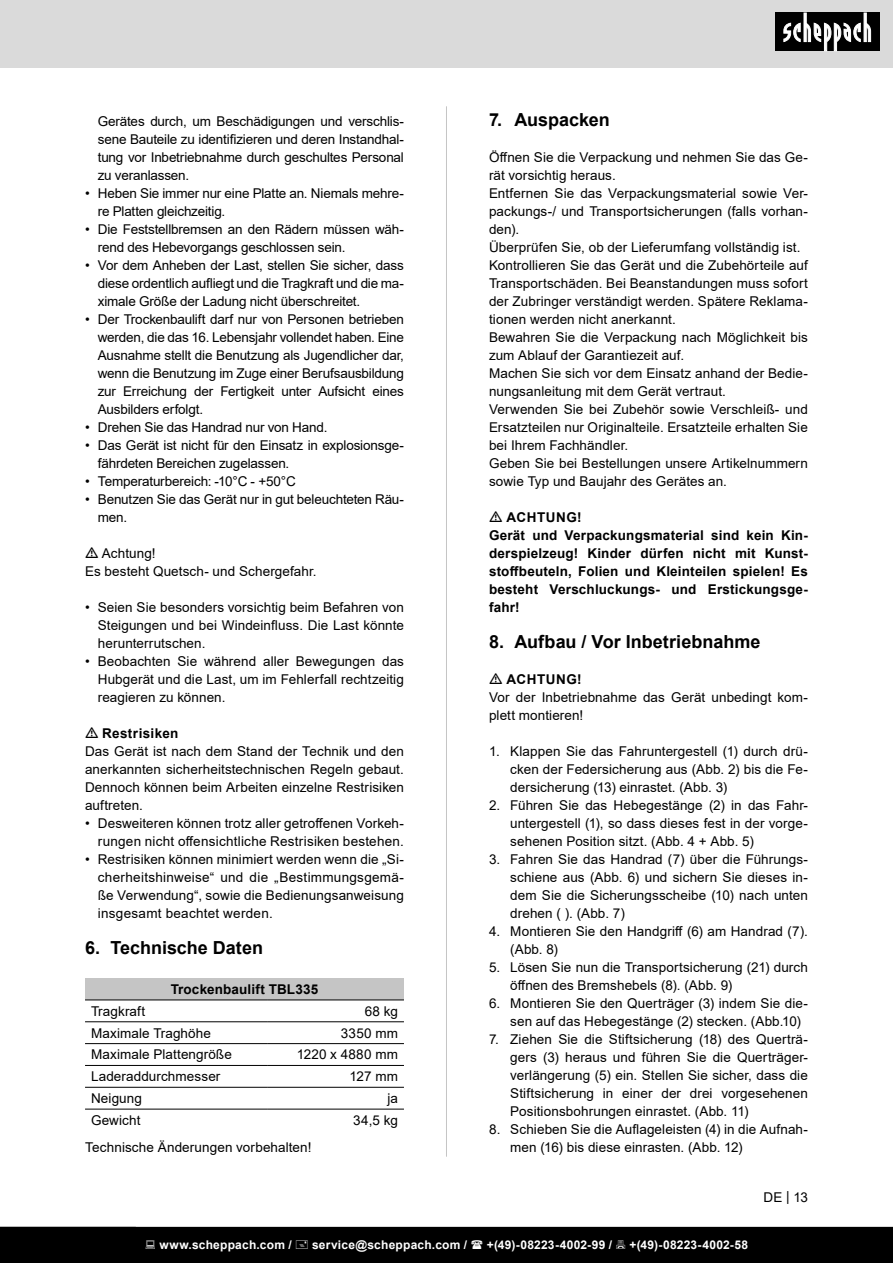
<style>
.page{position:relative;width:893px;height:1263px;background:#fff}
.page>*{position:absolute;margin:0;border:0;box-sizing:border-box;transform-origin:0 0}
.t1{font:700 18px "Arial";color:#000}
.t2{font:13.5px/18px "Arial";letter-spacing:.005em;color:#000;text-align:justify}
.t3{font:13.5px/18px "Arial";letter-spacing:-.015em;color:#000}
.t4{font:700 13.5px/18px "Arial";letter-spacing:.015em;color:#000}
.t5{font:700 13.5px "Arial";letter-spacing:.04em;color:#000}
.t6{font:700 12px "Arial";letter-spacing:.02em;color:#fff}
</style>
<div class="page">
<div style="left:0;top:0;width:893px;height:67px;background:#dadada"></div>
<div style="left:775px;top:13px;width:105px;height:38px;background:#000"></div>
<svg style="left:783px;top:13px;width:88px;height:38px"></svg>
<hr style="left:446px;top:106px;width:1px;height:1051px;background:#c5c5c5">
<div style="left:85px;top:978px;width:319px;height:22px;background:#c5c5c5"></div>
<svg style="left:85px;top:1000px;width:319px;height:109px"></svg>
<hr style="left:85px;top:999px;width:183px;height:1px;background:#000">
<hr style="left:268px;top:999px;width:136px;height:1px;background:#000">
<hr style="left:85px;top:1021px;width:183px;height:1px;background:#000">
<hr style="left:268px;top:1021px;width:136px;height:1px;background:#000">
<hr style="left:85px;top:1043px;width:183px;height:1px;background:#000">
<hr style="left:268px;top:1043px;width:136px;height:1px;background:#000">
<hr style="left:85px;top:1065px;width:183px;height:1px;background:#000">
<hr style="left:268px;top:1065px;width:136px;height:1px;background:#000">
<hr style="left:85px;top:1087px;width:183px;height:1px;background:#000">
<hr style="left:268px;top:1087px;width:136px;height:1px;background:#000">
<hr style="left:85px;top:1109px;width:183px;height:1px;background:#000">
<hr style="left:268px;top:1109px;width:136px;height:1px;background:#000">
<div style="left:0;top:1227px;width:893px;height:36px;background:#000"></div>
<p class="t2" style="left:98px;top:112px;width:308px">Gerätes durch, um Beschädigungen und verschlis&shy;sene Bauteile zu identifizieren und deren Instandhal&shy;tung vor Inbetriebnahme durch geschultes Personal zu veranlassen.</p>
<p class="t3" style="left:98px;top:184px;width:308px;text-indent:-13px">• Heben Sie immer nur eine Platte an. Niemals mehre&shy;re Platten gleichzeitig.</p>
<p class="t3" style="left:98px;top:220px;width:308px;text-indent:-13px">• Die Feststellbremsen an den Rädern müssen wäh&shy;rend des Hebevorgangs geschlossen sein.</p>
<p class="t2" style="left:98px;top:256px;width:308px;text-indent:-13px">• Vor dem Anheben der Last, stellen Sie sicher, dass diese ordentlich aufliegt und die Tragkraft und die ma&shy;ximale Größe der Ladung nicht überschreitet.</p>
<p class="t2" style="left:98px;top:310px;width:308px;text-indent:-13px">• Der Trockenbaulift darf nur von Personen betrieben werden, die das 16. Lebensjahr vollendet haben. Eine Ausnahme stellt die Benutzung als Jugendlicher dar, wenn die Benutzung im Zuge einer Berufsausbildung zur Erreichung der Fertigkeit unter Aufsicht eines Ausbilders erfolgt.</p>
<p class="t3" style="left:85px;top:418px;width:244px">• Drehen Sie das Handrad nur von Hand.</p>
<p class="t3" style="left:98px;top:436px;width:308px;text-indent:-13px">• Das Gerät ist nicht für den Einsatz in explosionsge&shy;fährdeten Bereichen zugelassen.</p>
<p class="t2" style="left:85px;top:472px;width:212px">• Temperaturbereich: -10°C - +50°C</p>
<p class="t3" style="left:98px;top:490px;width:308px;text-indent:-13px">• Benutzen Sie das Gerät nur in gut beleuchteten Räu&shy;men.</p>
<p class="t2" style="left:85px;top:544px;width:233px;text-indent:17px">Achtung!<br>Es besteht Quetsch- und Schergefahr.</p>
<p class="t2" style="left:98px;top:598px;width:308px;text-indent:-13px">• Seien Sie besonders vorsichtig beim Befahren von Steigungen und bei Windeinfluss. Die Last könnte herunterrutschen.</p>
<p class="t2" style="left:98px;top:652px;width:308px;text-indent:-13px">• Beobachten Sie während aller Bewegungen das Hubgerät und die Last, um im Fehlerfall rechtzeitig reagieren zu können.</p>
<p class="t4" style="left:102px;top:724px;width:78px">Restrisiken</p>
<p class="t2" style="left:85px;top:742px;width:320px">Das Gerät ist nach dem Stand der Technik und den anerkannten sicherheitstechnischen Regeln gebaut.<br>Dennoch können beim Arbeiten einzelne Restrisiken auftreten.</p>
<p class="t2" style="left:85px;top:814px;width:320px;text-align:right">• Desweiteren können trotz aller getroffenen Vorkeh&shy;rungen nicht offensichtliche Restrisiken bestehen.</p>
<p class="t2" style="left:98px;top:850px;width:308px;text-indent:-13px">• Restrisiken können minimiert werden wenn die „Si&shy;cherheitshinweise“ und die „Bestimmungsgemä&shy;ße Verwendung“, sowie die Bedienungsanweisung insgesamt beachtet werden.</p>
<h1 class="t1" style="left:85px;top:935px;width:179px">6. Technische Daten</h1>
<p class="t4" style="left:171px;top:980px;width:149px">Trockenbaulift TBL335</p>
<p class="t2" style="left:91px;top:1002px;width:56px">Tragkraft</p>
<p class="t2" style="left:365px;top:1002px;width:35px">68 kg</p>
<p class="t2" style="left:91px;top:1024px;width:121px">Maximale Traghöhe</p>
<p class="t2" style="left:341px;top:1024px;width:59px">3350 mm</p>
<p class="t2" style="left:91px;top:1045px;width:142px">Maximale Plattengröße</p>
<p class="t2" style="left:297px;top:1045px;width:103px">1220 x 4880 mm</p>
<p class="t2" style="left:91px;top:1067px;width:131px">Laderaddurchmesser</p>
<p class="t2" style="left:350px;top:1067px;width:50px">127 mm</p>
<p class="t2" style="left:91px;top:1089px;width:52px">Neigung</p>
<p class="t2" style="left:387px;top:1089px;width:12px">ja</p>
<p class="t2" style="left:91px;top:1111px;width:51px">Gewicht</p>
<p class="t2" style="left:353px;top:1111px;width:46px">34,5 kg</p>
<p class="t2" style="left:85px;top:1138px;width:228px">Technische Änderungen vorbehalten!</p>
<h1 class="t1" style="left:489px;top:107px;width:122px">7. Auspacken</h1>
<p class="t2" style="left:489px;top:148px;width:320px;text-align:left">Öffnen Sie die Verpackung und nehmen Sie das Ge&shy;rät vorsichtig heraus.<br>Entfernen Sie das Verpackungsmaterial sowie Ver&shy;packungs-/ und Transportsicherungen (falls vorhan&shy;den).<br>Überprüfen Sie, ob der Lieferumfang vollständig ist.<br>Kontrollieren Sie das Gerät und die Zubehörteile auf Transportschäden. Bei Beanstandungen muss sofort der Zubringer verständigt werden. Spätere Reklama&shy;tionen werden nicht anerkannt.<br>Bewahren Sie die Verpackung nach Möglichkeit bis zum Ablauf der Garantiezeit auf.<br>Machen Sie sich vor dem Einsatz anhand der Bedie&shy;nungsanleitung mit dem Gerät vertraut.<br>Verwenden Sie bei Zubehör sowie Verschleiß- und Ersatzteilen nur Originalteile. Ersatzteile erhalten Sie bei Ihrem Fachhändler.<br>Geben Sie bei Bestellungen unsere Artikelnummern sowie Typ und Baujahr des Gerätes an.</p>
<p class="t4" style="left:489px;top:508px;width:320px;text-indent:17px">ACHTUNG!<br>Gerät und Verpackungsmaterial sind kein Kin&shy;derspielzeug! Kinder dürfen nicht mit Kunst&shy;stoffbeuteln, Folien und Kleinteilen spielen! Es besteht Verschluckungs- und Erstickungsge&shy;fahr!</p>
<h1 class="t1" style="left:489px;top:629px;width:273px">8. Aufbau / Vor Inbetriebnahme</h1>
<p class="t5" style="left:506px;top:670px;width:77px">ACHTUNG!</p>
<p class="t2" style="left:489px;top:688px;width:320px">Vor der Inbetriebnahme das Gerät unbedingt kom&shy;plett montieren!</p>
<p class="t2" style="left:510px;top:742px;width:299px;text-indent:-21px">1. Klappen Sie das Fahruntergestell (1) durch drü&shy;cken der Federsicherung aus (Abb. 2) bis die Fe&shy;dersicherung (13) einrastet. (Abb. 3)</p>
<p class="t2" style="left:510px;top:796px;width:299px;text-indent:-21px">2. Führen Sie das Hebegestänge (2) in das Fahr&shy;untergestell (1), so dass dieses fest in der vorge&shy;sehenen Position sitzt. (Abb. 4 + Abb. 5)</p>
<p class="t2" style="left:510px;top:850px;width:299px;text-indent:-21px">3. Fahren Sie das Handrad (7) über die Führungs&shy;schiene aus (Abb. 6) und sichern Sie dieses in&shy;dem Sie die Sicherungsscheibe (10) nach unten drehen ( ). (Abb. 7)</p>
<p class="t2" style="left:510px;top:922px;width:299px;text-indent:-21px">4. Montieren Sie den Handgriff (6) am Handrad (7). (Abb. 8)</p>
<p class="t2" style="left:510px;top:958px;width:299px;text-indent:-21px">5. Lösen Sie nun die Transportsicherung (21) durch öffnen des Bremshebels (8). (Abb. 9)</p>
<p class="t2" style="left:510px;top:994px;width:299px;text-indent:-21px">6. Montieren Sie den Querträger (3) indem Sie die&shy;sen auf das Hebegestänge (2) stecken. (Abb.10)</p>
<p class="t2" style="left:510px;top:1030px;width:299px;text-indent:-21px">7. Ziehen Sie die Stiftsicherung (18) des Querträ&shy;gers (3) heraus und führen Sie die Querträger&shy;verlängerung (5) ein. Stellen Sie sicher, dass die Stiftsicherung in einer der drei vorgesehenen Positionsbohrungen einrastet. (Abb. 11)</p>
<p class="t2" style="left:510px;top:1120px;width:299px;text-indent:-21px">8. Schieben Sie die Auflageleisten (4) in die Aufnah&shy;men (16) bis diese einrasten. (Abb. 12)</p>
<p class="t2" style="left:763px;top:1188px;width:46px">DE | 13</p>
<p class="t6" style="left:159px;top:1236px;width:134px">www.scheppach.com /</p>
<p class="t6" style="left:312px;top:1236px;width:157px">service@scheppach.com /</p>
<p class="t6" style="left:487px;top:1236px;width:127px">+(49)-08223-4002-99 /</p>
<p class="t6" style="left:629px;top:1236px;width:120px">+(49)-08223-4002-58</p>
</div>
